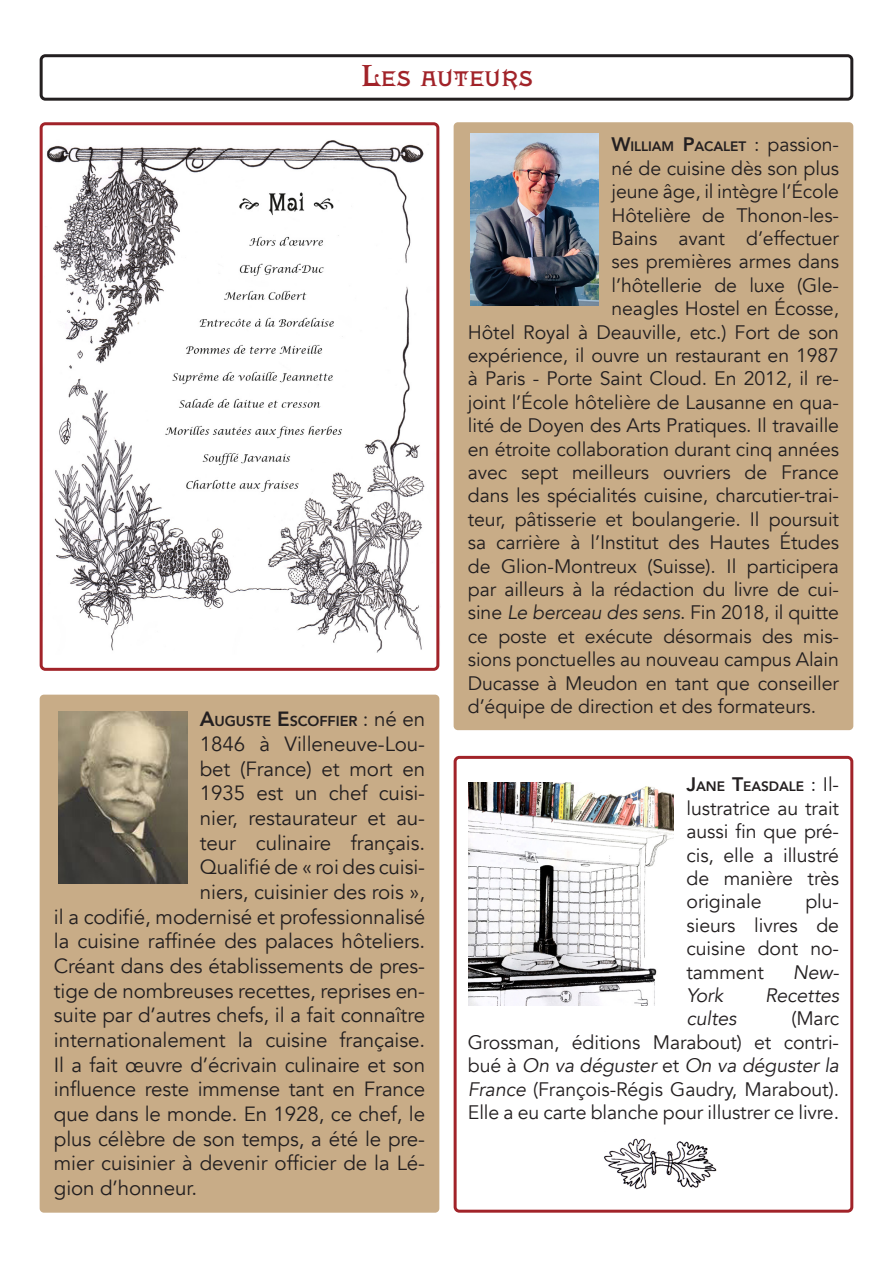
<style>
.page{position:relative;width:893px;height:1263px;background:#fff}
.page>*{position:absolute;margin:0;border:0;box-sizing:border-box;transform-origin:0 0}
.t1{font:24.15px "Wieldy";color:#a12329}
.t2{font:20.55px "Avenir";letter-spacing:-.005em;color:#231f20}
.t3{font:19.5px/23.4px "Avenir";letter-spacing:-.005em;color:#231f20;text-align:justify}
.t4{font:italic 19.5px "Avenir";letter-spacing:-.005em;color:#231f20}
.t5{font:800 14.4px "Avenir";letter-spacing:-.005em;color:#231f20}
.t6{font:800 13.65px "Avenir";letter-spacing:-.005em;color:#231f20}
.s1{font-size:34.5px}
.s2{font-size:20.55px}
.s3{font-weight:400;font-size:20.55px}
.s4{font-size:19.5px}
.s5{font-weight:400;font-size:19.5px}
.s6{font-style:italic}
</style>
<div class="page">
<div style="left:454px;top:122px;width:399px;height:608px;background:#c8ac87;border-radius:4px"></div>
<div style="left:40px;top:695px;width:399px;height:518px;background:#c8ac87;border-radius:4px"></div>
<img style="left:470px;top:134px;width:129px;height:172px">
<img style="left:58px;top:711px;width:129px;height:172px">
<img style="left:46px;top:136px;width:394px;height:523px">
<img style="left:469px;top:782px;width:205px;height:224px">
<img style="left:604px;top:1138px;width:113px;height:52px">
<div style="left:40px;top:122px;width:399px;height:549px;border:3px solid #a12329;border-radius:4px"></div>
<div style="left:454px;top:756px;width:399px;height:457px;border:3px solid #a12329;border-radius:4px"></div>
<div style="left:40px;top:54px;width:813px;height:47px;border:3px solid #231f20;border-radius:4px"></div>
<p class="t1" style="left:360px;top:64px;width:174px"><span class="s1">L</span>ES AUTEURS</p>
<p class="t5" style="left:200px;top:710px;width:227px"><span class="s2">A</span>UGUSTE <span class="s2">E</span>SCOFFIER <span class="s3">: né en</span></p>
<p class="t2" style="left:200px;top:732px;width:227px">1846 à Villeneuve-Lou-</p>
<p class="t2" style="left:200px;top:756px;width:227px">bet (France) et mort en</p>
<p class="t2" style="left:200px;top:781px;width:227px">1935 est un chef cuisi-</p>
<p class="t2" style="left:200px;top:806px;width:227px">nier, restaurateur et au-</p>
<p class="t2" style="left:200px;top:830px;width:227px">teur culinaire français.</p>
<p class="t2" style="left:200px;top:855px;width:227px">Qualifié de « roi des cuisi-</p>
<p class="t2" style="left:200px;top:880px;width:227px">niers, cuisinier des rois »,</p>
<p class="t2" style="left:54px;top:904px;width:373px">il a codifié, modernisé et professionnalisé</p>
<p class="t2" style="left:54px;top:929px;width:373px">la cuisine raffinée des palaces hôteliers.</p>
<p class="t2" style="left:54px;top:954px;width:373px">Créant dans des établissements de pres-</p>
<p class="t2" style="left:54px;top:978px;width:373px">tige de nombreuses recettes, reprises en-</p>
<p class="t2" style="left:54px;top:1003px;width:373px">suite par d’autres chefs, il a fait connaître</p>
<p class="t2" style="left:54px;top:1028px;width:373px">internationalement la cuisine française.</p>
<p class="t2" style="left:54px;top:1052px;width:373px">Il a fait œuvre d’écrivain culinaire et son</p>
<p class="t2" style="left:54px;top:1077px;width:373px">influence reste immense tant en France</p>
<p class="t2" style="left:54px;top:1102px;width:373px">que dans le monde. En 1928, ce chef, le</p>
<p class="t2" style="left:54px;top:1126px;width:373px">plus célèbre de son temps, a été le pre-</p>
<p class="t2" style="left:54px;top:1151px;width:373px">mier cuisinier à devenir officier de la Lé-</p>
<p class="t2" style="left:54px;top:1176px;width:145px">gion d’honneur.</p>
<p class="t6" style="left:611px;top:136px;width:229px"><span class="s4">W</span>ILLIAM <span class="s4">P</span>ACALET <span class="s5">: passion-</span></p>
<p class="t3" style="left:611px;top:157px;width:229px">né de cuisine dès son plus</p>
<p class="t3" style="left:611px;top:180px;width:229px">jeune âge, il intègre l’École</p>
<p class="t3" style="left:611px;top:203px;width:229px">Hôtelière de Thonon-les-</p>
<p class="t3" style="left:611px;top:227px;width:229px">Bains avant d’effectuer</p>
<p class="t3" style="left:611px;top:250px;width:229px">ses premières armes dans</p>
<p class="t3" style="left:611px;top:274px;width:229px">l’hôtellerie de luxe (Gle-</p>
<p class="t3" style="left:611px;top:297px;width:229px">neagles Hostel en Écosse,</p>
<p class="t3" style="left:468px;top:320px;width:373px">Hôtel Royal à Deauville, etc.) Fort de son</p>
<p class="t3" style="left:468px;top:344px;width:373px">expérience, il ouvre un restaurant en 1987</p>
<p class="t3" style="left:468px;top:367px;width:373px">à Paris - Porte Saint Cloud. En 2012, il re-</p>
<p class="t3" style="left:468px;top:391px;width:373px">joint l’École hôtelière de Lausanne en qua-</p>
<p class="t3" style="left:468px;top:414px;width:373px">lité de Doyen des Arts Pratiques. Il travaille</p>
<p class="t3" style="left:468px;top:437px;width:373px">en étroite collaboration durant cinq années</p>
<p class="t3" style="left:468px;top:461px;width:373px">avec sept meilleurs ouvriers de France</p>
<p class="t3" style="left:468px;top:484px;width:373px">dans les spécialités cuisine, charcutier-trai-</p>
<p class="t3" style="left:468px;top:508px;width:373px">teur, pâtisserie et boulangerie. Il poursuit</p>
<p class="t3" style="left:468px;top:531px;width:373px">sa carrière à l’Institut des Hautes Études</p>
<p class="t3" style="left:468px;top:554px;width:373px">de Glion-Montreux (Suisse). Il participera</p>
<p class="t3" style="left:468px;top:578px;width:373px">par ailleurs à la rédaction du livre de cui-</p>
<p class="t3" style="left:468px;top:601px;width:373px">sine <span class="s6">Le berceau des sens</span>. Fin 2018, il quitte</p>
<p class="t3" style="left:468px;top:625px;width:373px">ce poste et exécute désormais des mis-</p>
<p class="t3" style="left:468px;top:648px;width:373px">sions ponctuelles au nouveau campus Alain</p>
<p class="t3" style="left:468px;top:671px;width:373px">Ducasse à Meudon en tant que conseiller</p>
<p class="t3" style="left:468px;top:695px;width:350px">d’équipe de direction et des formateurs.</p>
<p class="t6" style="left:686px;top:776px;width:154px"><span class="s4">J</span>ANE <span class="s4">T</span>EASDALE <span class="s5">: Il-</span></p>
<p class="t3" style="left:686px;top:797px;width:154px">lustratrice au trait aussi fin que pré&shy;cis, elle a illustré de manière très originale</p>
<p class="t3" style="left:686px;top:890px;width:154px;text-indent:119px">plu&shy;sieurs livres de cuisine dont no&shy;tamment</p>
<p class="t4" style="left:793px;top:960px;width:48px">New-</p>
<p class="t4" style="left:686px;top:984px;width:38px">York</p>
<p class="t4" style="left:765px;top:984px;width:76px">Recettes</p>
<p class="t4" style="left:686px;top:1007px;width:52px">cultes</p>
<p class="t3" style="left:468px;top:1007px;width:373px;text-indent:324px">(Marc Grossman, éditions Marabout) et contri&shy;bué à <span class="s6">On va déguster</span> et <span class="s6">On va déguster la France</span> (François-Régis Gaudry, Marabout).<br>Elle a eu carte blanche pour illustrer ce livre.</p>
</div>
